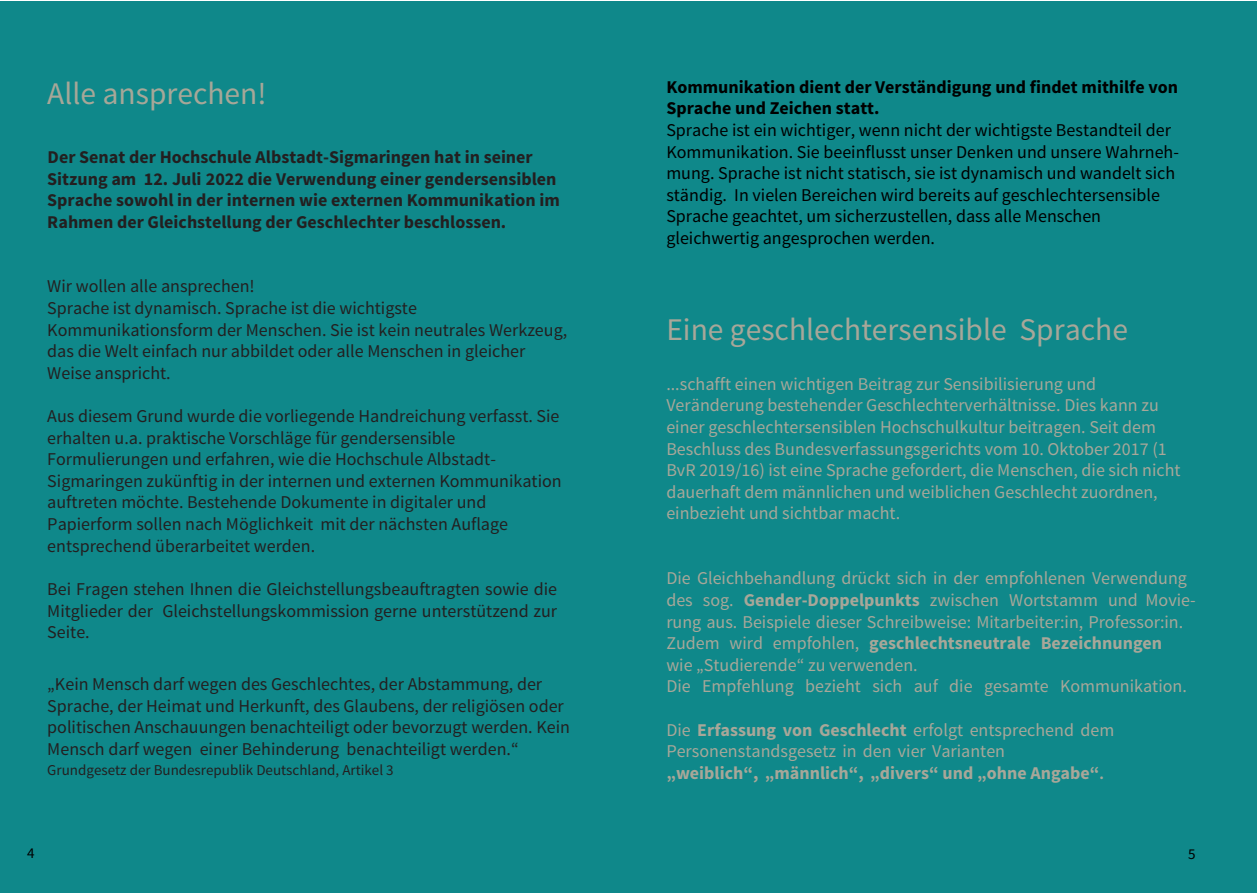
<style>
.page{position:relative;width:1259px;height:893px;background:#fff}
.page>*{position:absolute;margin:0;border:0;box-sizing:border-box;transform-origin:0 0}
.t1{font:31.5px "Source Sans Pro";color:#a8a799}
.t2{font:31.5px "Source Sans Pro";color:#a7a798}
.t3{font:18px/21.6px "Source Sans Pro";color:#231f20}
.t4{font:18px/21.6px "Source Sans Pro";color:#a8a799}
.t5{font:18px/21.6px "Source Sans Pro";color:#000}
.t6{font:700 18px/21.6px "Source Sans Pro";color:#231f20}
.t7{font:700 18px/21.6px "Source Sans Pro";color:#a8a799}
.t8{font:700 18px/21.6px "Source Sans Pro";color:#000}
.t9{font:15px "Source Sans Pro";color:#231f20}
.t10{font:15px "Source Sans Pro";color:#000}
.s1{font-weight:700}
.s2{font-weight:400}
.s3{font-size:15px}
</style>
<div class="page">
<div style="left:0;top:1px;width:1256px;height:892px;background:#0f888a"></div>
<h1 class="t2" style="left:47px;top:74px;width:221px">Alle ansprechen!</h1>
<p class="t6" style="left:47px;top:147px;width:514px">Der Senat der Hochschule Albstadt-Sigmaringen hat in seiner Sitzung am 12. Juli 2022 die Verwendung einer gendersensiblen Sprache sowohl in der internen wie externen Kommunikation im Rahmen der Gleichstellung der Geschlechter beschlossen.</p>
<p class="t3" style="left:47px;top:276px;width:521px">Wir wollen alle ansprechen!<br>Sprache ist dynamisch. Sprache ist die wichtigste Kommunikationsform der Menschen. Sie ist kein neutrales Werkzeug, das die Welt einfach nur abbildet oder alle Menschen in gleicher Weise anspricht.</p>
<p class="t3" style="left:47px;top:405px;width:516px">Aus diesem Grund wurde die vorliegende Handreichung verfasst. Sie erhalten u.a. praktische Vorschläge für gendersensible Formulierungen und erfahren, wie die Hochschule Albstadt-Sigmaringen zukünftig in der internen und externen Kommunikation auftreten möchte. Bestehende Dokumente in digitaler und Papierform sollen nach Möglichkeit mit der nächsten Auflage entsprechend überarbeitet werden.</p>
<p class="t3" style="left:47px;top:578px;width:511px;text-align:justify">Bei Fragen stehen Ihnen die Gleichstellungsbeauftragten sowie die Mitglieder der Gleichstellungskommission gerne unterstützend zur Seite.</p>
<p class="t3" style="left:47px;top:673px;width:524px">„Kein Mensch darf wegen des Geschlechtes, der Abstammung, der Sprache, der Heimat und Herkunft, des Glaubens, der religiösen oder politischen Anschauungen benachteiligt oder bevorzugt werden. Kein Mensch darf wegen einer Behinderung benachteiligt werden.“</p>
<p class="t9" style="left:47px;top:761px;width:348px">Grundgesetz der Bundesrepublik Deutschland, Artikel 3</p>
<p class="t8" style="left:666px;top:77px;width:513px">Kommunikation dient der Verständigung und findet mithilfe von<br>Sprache und Zeichen statt.</p>
<p class="t5" style="left:666px;top:120px;width:514px">Sprache ist ein wichtiger, wenn nicht der wichtigste Bestandteil der Kommunikation. Sie beeinflusst unser Denken und unsere Wahrneh&shy;mung. Sprache ist nicht statisch, sie ist dynamisch und wandelt sich ständig. In vielen Bereichen wird bereits auf geschlechtersensible Sprache geachtet, um sicherzustellen, dass alle Menschen gleichwertig angesprochen werden.</p>
<h1 class="t1" style="left:666px;top:310px;width:463px">Eine geschlechtersensible Sprache</h1>
<p class="t4" style="left:666px;top:373px;width:516px">...schafft einen wichtigen Beitrag zur Sensibilisierung und Veränderung bestehender Geschlechterverhältnisse. Dies kann zu einer geschlechtersensiblen Hochschulkultur beitragen. Seit dem Beschluss des Bundesverfassungsgerichts vom 10. Oktober 2017 (1<br>BvR 2019/16) ist eine Sprache gefordert, die Menschen, die sich nicht dauerhaft dem männlichen und weiblichen Geschlecht zuordnen, einbezieht und sichtbar macht.</p>
<p class="t4" style="left:666px;top:568px;width:531px">Die Gleichbehandlung drückt sich in der empfohlenen Verwendung des sog. <span class="s1">Gender-Doppelpunkts</span> zwischen Wortstamm und Movie&shy;rung aus. Beispiele dieser Schreibweise: Mitarbeiter:in, Professor:in.<br>Zudem wird empfohlen, <span class="s1">geschlechtsneutrale Bezeichnungen<br></span>wie „Studierende“ zu verwenden.<br>Die Empfehlung bezieht sich auf die gesamte Kommunikation.</p>
<p class="t7" style="left:666px;top:719px;width:449px"><span class="s2">Die</span> Erfassung von Geschlecht <span class="s2">erfolgt entsprechend dem<br>Personenstandsgesetz in den vier Varianten<br></span>„weiblich“, „männlich“, „divers“ und „ohne Angabe“<span class="s3">.</span></p>
<p class="t10" style="left:27px;top:844px;width:9px">4</p>
<p class="t10" style="left:1188px;top:845px;width:9px">5</p>
</div>
